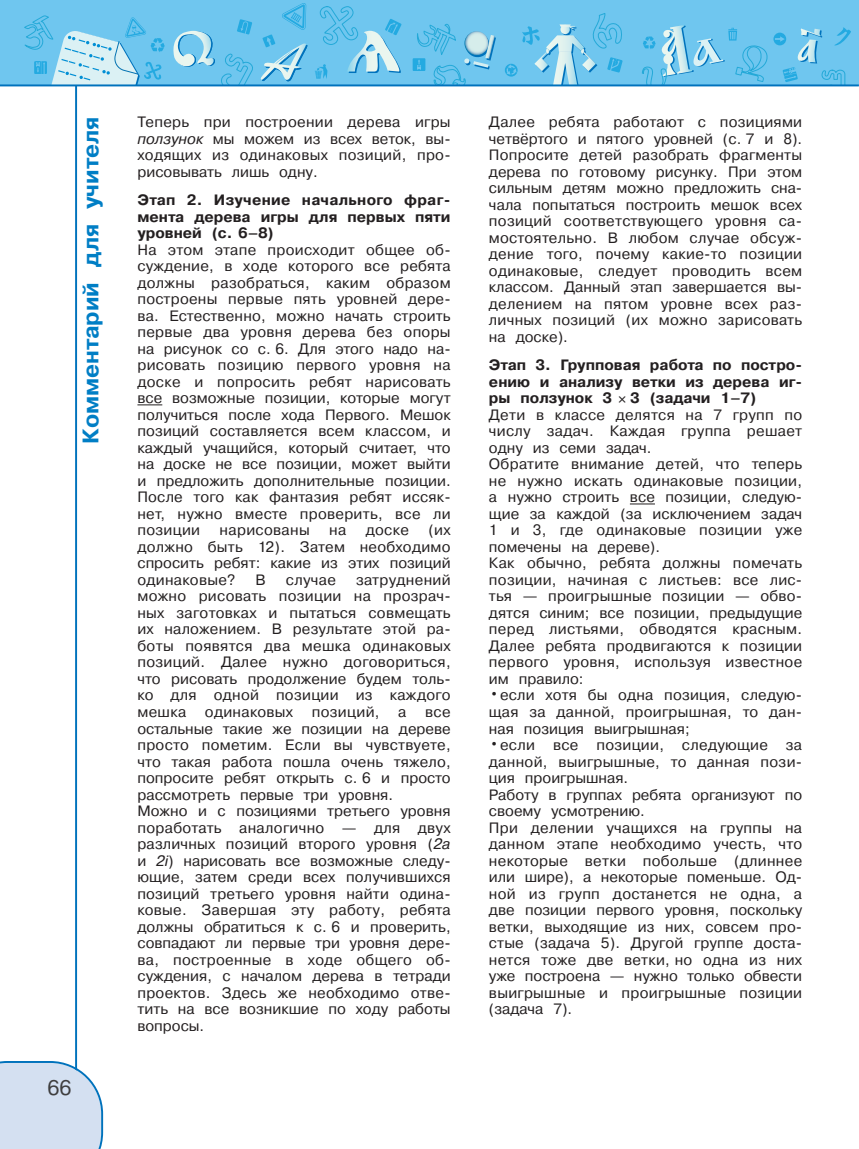
<style>
.page{position:relative;width:859px;height:1149px;background:#fff}
.page>*{position:absolute;margin:0;border:0;box-sizing:border-box;transform-origin:0 0}
.t1{font:22.5px "Pragmatica Bold AC";color:#007ec5}
.t2{font:21px "Pragmatica Book AC";color:#3e3e3f}
.t3{font:15px/16.5px "Pragmatica Book AC";letter-spacing:.015em;color:#231f20;text-align:justify}
.t4{font:15px/16.5px "Pragmatica Bold AC";color:#231f20;text-align:justify}
.s1{font-style:italic}
.s2{font-size:18px}
</style>
<div class="page">
<hr style="left:75px;top:42px;width:2px;height:1038px;background:#0072bc">
<div style="left:0;top:0;width:859px;height:85px;background:#6fc6ef"></div>
<svg style="left:24px;top:15px;width:141px;height:69px"></svg>
<svg style="left:315px;top:6px;width:87px;height:73px"></svg>
<img style="left:347px;top:31px;width:52px;height:40px">
<svg style="left:262px;top:3px;width:46px;height:78px"></svg>
<svg style="left:506px;top:13px;width:117px;height:71px"></svg>
<svg style="left:642px;top:26px;width:209px;height:58px"></svg>
<svg style="left:413px;top:24px;width:83px;height:60px"></svg>
<svg style="left:174px;top:19px;width:79px;height:65px"></svg>
<svg style="left:0;top:1060px;width:103px;height:88px;background:#cfdef0"></svg>
<hr style="left:0;top:84px;width:859px;height:2px;background:#0072bc">
<svg style="left:137px;top:404px;width:25px;height:1px"></svg>
<svg style="left:630px;top:503px;width:25px;height:1px"></svg>
<h1 class="t1" style="left:83px;top:443px;width:329px;rotate:-90deg">Комментарий для учителя</h1>
<p class="t3" style="left:137px;top:115px;width:315px">Те перь при по ст ро е нии де ре ва иг ры <span class="s1">пол зу нок</span> мы мо жем из всех ве ток, вы - хо дя щих из оди на ко вых по зи ций, про - ри со вы вать лишь одну.</p>
<p class="t4" style="left:137px;top:193px;width:315px">Этап 2. Изу че ние на чаль но го фраг - мен та де ре ва иг ры для пер вых пя ти уров ней (с. 6–8)</p>
<p class="t3" style="left:137px;top:242px;width:315px">На этом эта пе про ис хо дит об щее об - суж де ние, в хо де ко то ро го все ре бя та долж ны ра зо брать ся, ка ким об ра зом по ст ро е ны пер вые пять уров ней де ре - ва. Ес те ст вен но, мож но на чать стро ить пер вые два уров ня де ре ва без опо ры на ри су нок со с. 6. Для это го на до на - ри со вать по зи цию первого уровня на до с ке и по про сить ре бят на ри со вать все воз мож ные по зи ции, ко то рые мо гут по лу чить ся по сле хо да Пер во го. Ме шок по зи ций со став ля ет ся всем клас сом, и каж дый уча щий ся, ко то рый счи та ет, что на до с ке не все по зи ции, мо жет вый ти и пред ло жить до пол ни тель ные по зи ции.<br>По сле то го как фан та зия ре бят ис сяк - нет, нуж но вме с те про ве рить, все ли по зи ции</p>
<p class="t3" style="left:137px;top:523px;width:315px;text-indent:291px">(их долж но быть 12). За тем не об хо ди мо спро сить ре бят: ка кие из этих по зи ций оди на ко вые?</p>
<p class="t3" style="left:220px;top:523px;width:92px">нарисованы</p>
<p class="t3" style="left:329px;top:523px;width:19px">на</p>
<p class="t3" style="left:366px;top:523px;width:45px">до с ке</p>
<p class="t3" style="left:137px;top:572px;width:315px;text-align:left;text-indent:219px">за труд не ний мож но ри со вать по зи ции на про зрач - ных за го тов ках и пы тать ся сов ме щать их на ло же ни ем. В ре зуль та те этой ра - бо ты по яв ят ся два меш ка оди на ко вых по зи ций. Да лее нужно до го вориться, что ри со вать про дол же ние бу дем толь - ко для од ной по зи ции из каж до го меш ка одинаковых позиций, а все остальные та кие же по зи ции на де ре ве про сто по ме тим. Ес ли вы чув ст ву е те, что та кая ра бо та по ш ла очень тя же ло, по про си те ре бят от крыть с. 6 и про сто рас смо т реть пер вые три уров ня.<br>Мож но и с по зи ци я ми тре ть е го уров ня по ра бо тать ана ло гич но — для двух раз лич ных по зи ций вто ро го уров ня (<span class="s1">2a </span>и <span class="s1">2i</span>) на ри со вать все воз мож ные сле ду - ю щие, за тем сре ди всех по лу чив ших ся по зи ций третьего уровня най ти оди на - ко вые. За вер шая эту ра бо ту, ре бя та дол ж ны об ра тить ся к с. 6 и про ве рить, сов па да ют ли пер вые три уров ня де ре - ва, по ст ро ен ные в хо де об ще го об - сужде ния, с на ча лом де ре ва в те т ра ди про ек тов. Здесь же не об хо ди мо от ве - тить на все воз ник шие по хо ду работы во просы.</p>
<p class="t3" style="left:256px;top:572px;width:12px">В</p>
<p class="t3" style="left:286px;top:572px;width:52px">слу чае</p>
<h2 class="t2" style="left:47px;top:1079px;width:26px">66</h2>
<p class="t3" style="left:489px;top:115px;width:315px">Да лее ре бя та ра бо та ют с по зи ци я ми четвёртого и пятого уров ней (с. 7 и 8).<br>Попро сите детей ра зо брать фраг мен ты де ре ва по го то во му ри сун ку. При этом сильным детям можно предложить сна - ча ла по пы тать ся по ст ро ить ме шок всех по зи ций со от вет ст ву ю ще го уров ня са - мостоятельно. В лю бом слу чае об суж - де ние то го, по че му ка кие-то по зи ции оди на ко вые, сле ду ет про во дить всем клас сом. Дан ный этап за вер ша ет ся вы - де ле ни ем на пя том уров не всех раз - лич ных по зи ций (их мож но за ри со вать на до с ке).</p>
<p class="t4" style="left:489px;top:358px;width:315px">Этап 3. Груп по вая ра бо та по по ст ро - е нию и ана ли зу вет ки из де ре ва иг - ры пол зу нок 3 3 (за дачи 1–7)</p>
<p class="t3" style="left:489px;top:407px;width:315px;text-align:left">Дети в классе де лят ся на 7 групп по числу задач. Каждая группа решает одну из семи задач.<br>Обратите внимание детей, что те перь не нужно ис кать оди на ко вые по зи ции, а нужно строить все по зи ции, сле ду ю - щие за каж дой (за ис клю че ни ем за дач<br>1 и 3, где оди на ко вые по зи ции уже по ме че ны на де ре ве).<br>Как обыч но, ре бя та долж ны помечать позиции, на чи ная с ли с ть ев: все ли с - тья — про иг рыш ные по зи ции — об во - дят ся си ним; все по зи ции, пре ды ду щие пе ред ли с ть я ми, об во дят ся крас ным.<br>Да лее ре бя та продви га ют ся к по зи ции первого уровня, ис поль зуя из ве ст ное им пра ви ло:</p>
<p class="t3" style="left:489px;top:688px;width:315px"><span class="s2">•</span>ес ли хо тя бы од на по зи ция, сле ду ю - щая за дан ной, про иг рыш ная, то дан - ная по зи ция вы иг рыш ная;</p>
<p class="t3" style="left:489px;top:737px;width:315px;text-align:left"><span class="s2">•</span>ес ли все по зи ции, сле ду ю щие за дан ной, вы иг рыш ные, то дан ная по зи - ция про иг рышная.<br>Ра бо ту в груп пах ре бя та ор га ни зу ют по сво е му ус мо т ре нию.<br>При де ле нии уча щих ся на груп пы на дан ном эта пе не об хо ди мо учесть, что не ко то рые вет ки по боль ше (длин нее или ши ре), а не ко то рые по мень ше. Од - ной из групп до ста нет ся не од на, а две по зи ции первого уровня, по сколь ку вет ки, вы хо дя щие из них, сов сем про - стые (за да ча 5). Дру гой груп пе до ста - нет ся то же две вет ки, но од на из них уже по ст ро е на — нуж но толь ко об ве с ти вы иг рыш ные и про иг рыш ные по зи ции (за да ча 7).</p>
</div>
